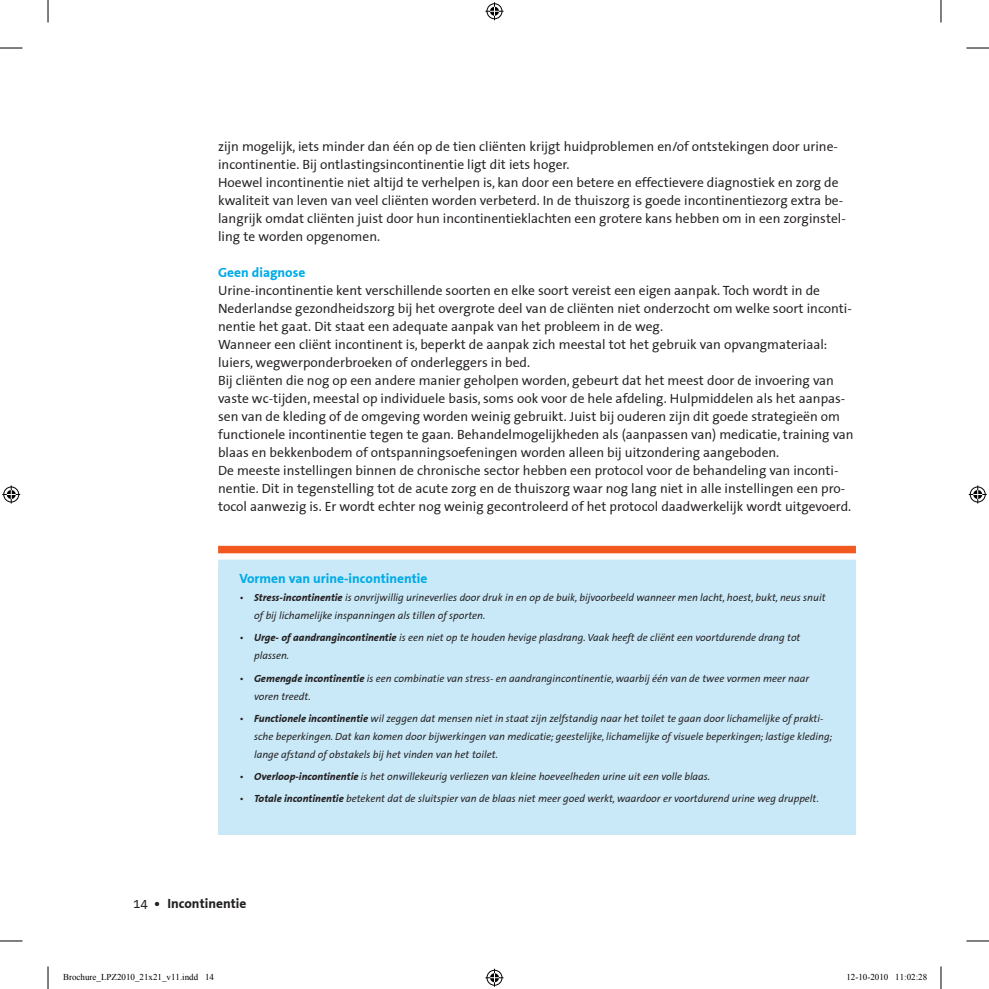
<style>
.page{position:relative;width:989px;height:989px;background:#fff}
.page>*{position:absolute;margin:0;border:0;box-sizing:border-box;transform-origin:0 0}
.t1{font:13.5px/18px "The Sans Correspondence";color:#231f20}
.t2{font:700 13.5px "The Sans Correspondence";color:#00abe6}
.t3{font:700 13.5px "The Sans Correspondence";color:#231f20}
.t4{font:italic 10.5px/18px "The Sans Correspondence";color:#231f20}
.t5{font:9px "Times New Roman";color:#000}
.s1{font-weight:700}
.s2{font-weight:400}
</style>
<div class="page">
<div style="left:218px;top:566px;width:638px;height:269px;background:#c9e9f8"></div>
<div style="left:218px;top:546px;width:638px;height:7px;background:#f15921"></div>
<div style="left:218px;top:560px;width:638px;height:21px;background:#c9e9f8"></div>
<svg style="left:0;top:48px;width:22px;height:1px"></svg>
<svg style="left:966px;top:48px;width:23px;height:1px"></svg>
<svg style="left:0;top:941px;width:22px;height:1px"></svg>
<svg style="left:966px;top:941px;width:23px;height:1px"></svg>
<svg style="left:48px;top:0;width:1px;height:22px"></svg>
<svg style="left:48px;top:966px;width:1px;height:23px"></svg>
<svg style="left:941px;top:0;width:1px;height:22px"></svg>
<svg style="left:941px;top:966px;width:1px;height:23px"></svg>
<svg style="left:485px;top:2px;width:18px;height:18px"></svg>
<svg style="left:485px;top:969px;width:18px;height:18px"></svg>
<svg style="left:2px;top:485px;width:18px;height:18px"></svg>
<svg style="left:969px;top:485px;width:18px;height:18px"></svg>
<p class="t1" style="left:218px;top:138px;width:629px">zijn mogelijk, iets minder dan één op de tien cliënten krijgt huidproblemen en/of ontstekingen door urine&shy;incontinentie. Bij ontlastingsincontinentie ligt dit iets hoger.<br>Hoewel incontinentie niet altijd te verhelpen is, kan door een betere en effectievere diagnostiek en zorg de kwaliteit van leven van veel cliënten worden verbeterd. In de thuiszorg is goede incontinentiezorg extra be&shy;langrijk omdat cliënten juist door hun incontinentieklachten een grotere kans hebben om in een zorginstel&shy;ling te worden opgenomen.</p>
<p class="t2" style="left:218px;top:265px;width:89px">Geen diagnose</p>
<p class="t1" style="left:218px;top:282px;width:637px">Urine-incontinentie kent verschillende soorten en elke soort vereist een eigen aanpak. Toch wordt in de Nederlandse gezondheidszorg bij het overgrote deel van de cliënten niet onderzocht om welke soort inconti&shy;nentie het gaat. Dit staat een adequate aanpak van het probleem in de weg.<br>Wanneer een cliënt incontinent is, beperkt de aanpak zich meestal tot het gebruik van opvangmateriaal: luiers, wegwerponderbroeken of onderleggers in bed.<br>Bij cliënten die nog op een andere manier geholpen worden, gebeurt dat het meest door de invoering van vaste wc-tijden, meestal op individuele basis, soms ook voor de hele afdeling. Hulpmiddelen als het aanpas&shy;sen van de kleding of de omgeving worden weinig gebruikt. Juist bij ouderen zijn dit goede strategieën om functionele incontinentie tegen te gaan. Behandelmogelijkheden als (aanpassen van) medicatie, training van blaas en bekkenbodem of ontspanningsoefeningen worden alleen bij uitzondering aangeboden.<br>De meeste instellingen binnen de chronische sector hebben een protocol voor de behandeling van inconti&shy;nentie. Dit in tegenstelling tot de acute zorg en de thuiszorg waar nog lang niet in alle instellingen een pro&shy;tocol aanwezig is. Er wordt echter nog weinig gecontroleerd of het protocol daadwerkelijk wordt uitgevoerd.</p>
<p class="t2" style="left:239px;top:571px;width:190px">Vormen van urine-incontinentie</p>
<p class="t4" style="left:254px;top:589px;width:573px;text-indent:-15px">• <span class="s1">Stress-incontinentie</span> is onvrijwillig urineverlies door druk in en op de buik, bijvoorbeeld wanneer men lacht, hoest, bukt, neus snuit of bij lichamelijke inspanningen als tillen of sporten.</p>
<p class="t4" style="left:254px;top:629px;width:548px;text-indent:-15px">• <span class="s1">Urge- of aandrangincontinentie</span> is een niet op te houden hevige plasdrang. Vaak heeft de cliënt een voortdurende drang tot plassen.</p>
<p class="t4" style="left:254px;top:669px;width:556px;text-indent:-15px">• <span class="s1">Gemengde incontinentie</span> is een combinatie van stress- en aandrangincontinentie, waarbij één van de twee vormen meer naar voren treedt.</p>
<p class="t4" style="left:254px;top:710px;width:580px;text-indent:-15px">• <span class="s1">Functionele incontinentie</span> wil zeggen dat mensen niet in staat zijn zelfstandig naar het toilet te gaan door lichamelijke of prakti&shy;sche beperkingen. Dat kan komen door bijwerkingen van medicatie; geestelijke, lichamelijke of visuele beperkingen; lastige kleding; lange afstand of obstakels bij het vinden van het toilet.</p>
<p class="t4" style="left:239px;top:768px;width:473px">• <span class="s1">Overloop-incontinentie</span> is het onwillekeurig verliezen van kleine hoeveelheden urine uit een volle blaas.</p>
<p class="t4" style="left:239px;top:790px;width:581px">• <span class="s1">Totale incontinentie</span> betekent dat de sluitspier van de blaas niet meer goed werkt, waardoor er voortdurend urine weg druppelt.</p>
<p class="t3" style="left:133px;top:896px;width:115px"><span class="s2">14</span> • Incontinentie</p>
<p class="t5" style="left:63px;top:971px;width:152px">Brochure_LPZ2010_21x21_v11.indd 14</p>
<p class="t5" style="left:846px;top:971px;width:82px">12-10-2010 11:02:28</p>
</div>
